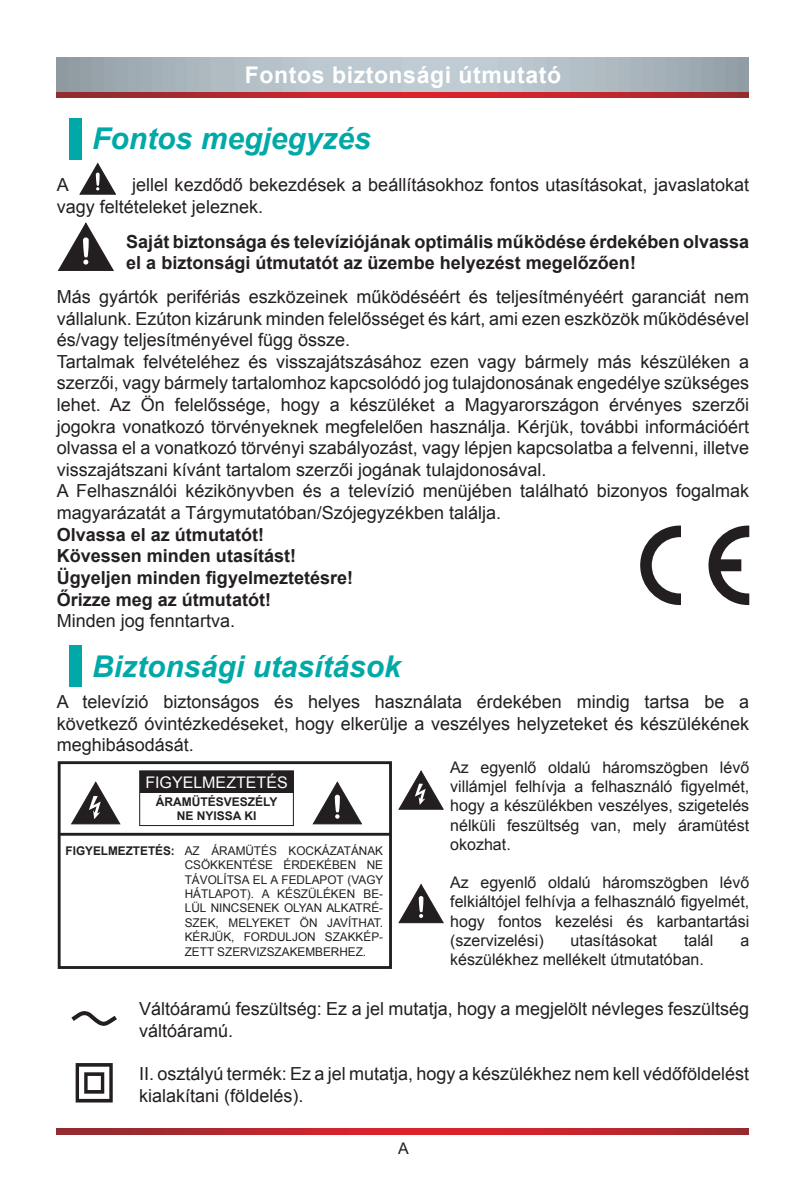
<style>
.page{position:relative;width:806px;height:1191px;background:#fff}
.page>*{position:absolute;margin:0;border:0;box-sizing:border-box;transform-origin:0 0}
.t1{font:italic 700 30px "Arial";color:#00a9a7}
.t2{font:700 23px "Arial";letter-spacing:.025em;color:#fff}
.t3{font:18px/21.6px "Arial";color:#231f20}
.t4{font:700 18px/21.6px "Arial";color:#231f20}
.t5{font:16px/19.2px "Arial";color:#231f20;text-align:justify}
.t6{font:16px "Arial";color:#fff}
.t7{font:12px/14.4px "Arial";color:#231f20;text-align:justify}
.t8{font:700 12px "Arial";color:#231f20}
.s1{font-weight:700}
</style>
<div class="page">
<svg style="left:57px;top:57px;width:691px;height:35px;background:#aebac1"></svg>
<svg style="left:57px;top:92px;width:691px;height:6px;background:#bb272d"></svg>
<svg style="left:57px;top:1128px;width:691px;height:6px;background:#bb272d"></svg>
<svg style="left:79px;top:162px;width:38px;height:33px"></svg>
<svg style="left:708px;top:525px;width:40px;height:80px"></svg>
<svg style="left:640px;top:525px;width:40px;height:80px"></svg>
<div style="left:69px;top:118px;width:13px;height:41px;background:#00a9a7"></div>
<div style="left:69px;top:645px;width:13px;height:42px;background:#00a9a7"></div>
<svg style="left:57px;top:222px;width:57px;height:49px"></svg>
<div style="left:58px;top:761px;width:333px;height:208px;border:3px solid #231f20"></div>
<svg style="left:312px;top:781px;width:50px;height:44px"></svg>
<svg style="left:71px;top:781px;width:50px;height:44px"></svg>
<div style="left:139px;top:770px;width:155px;height:56px;border:1px solid #231f20"></div>
<div style="left:140px;top:770px;width:153px;height:22px;background:#231f20"></div>
<hr style="left:58px;top:833px;width:331px;height:2px;background:#231f20">
<svg style="left:398px;top:883px;width:46px;height:41px"></svg>
<svg style="left:398px;top:770px;width:46px;height:40px"></svg>
<svg style="left:76px;top:1063px;width:37px;height:39px"></svg>
<svg style="left:71px;top:1011px;width:46px;height:14px"></svg>
<p class="t2" style="left:245px;top:59px;width:317px">Fontos biztonsági útmutató</p>
<p class="t1" style="left:92px;top:119px;width:280px">Fontos megjegyzés</p>
<p class="t3" style="left:57px;top:174px;width:693px;text-indent:75px">jellel kezdődő bekezdések a beállításokhoz fontos utasításokat, javaslatokat vagy feltételeket jeleznek.</p>
<p class="t3" style="left:57px;top:174px;width:14px">A</p>
<p class="t4" style="left:126px;top:231px;width:624px">Saját biztonsága és televíziójának optimális működése érdekében olvassa el a biztonsági útmutatót az üzembe helyezést megelőzően!</p>
<p class="t3" style="left:57px;top:286px;width:693px;text-align:justify">Más gyártók perifériás eszközeinek működéséért és teljesítményéért garanciát nem vállalunk. Ezúton kizárunk minden felelősséget és kárt, ami ezen eszközök működésével és/vagy teljesítményével függ össze.</p>
<p class="t3" style="left:57px;top:351px;width:693px;text-align:justify">Tartalmak felvételéhez és visszajátszásához ezen vagy bármely más készüléken a szerzői, vagy bármely tartalomhoz kapcsolódó jog tulajdonosának engedélye szükséges lehet. Az Ön felelőssége, hogy a készüléket a Magyarországon érvényes szerzői jogokra vonatkozó törvényeknek megfelelően használja. Kérjük, további információért olvassa el a vonatkozó törvényi szabályozást, vagy lépjen kapcsolatba a felvenni, illetve visszajátszani kívánt tartalom szerzői jogának tulajdonosával.</p>
<p class="t3" style="left:57px;top:480px;width:693px">A Felhasználói kézikönyvben és a televízió menüjében található bizonyos fogalmak magyarázatát a Tárgymutatóban/Szójegyzékben találja.</p>
<p class="t4" style="left:57px;top:524px;width:209px">Olvassa el az útmutatót!</p>
<p class="t4" style="left:57px;top:546px;width:241px">Kövessen minden utasítást!</p>
<p class="t4" style="left:57px;top:567px;width:298px">Ügyeljen minden figyelmeztetésre!</p>
<p class="t4" style="left:57px;top:589px;width:216px">Őrizze meg az útmutatót!</p>
<p class="t3" style="left:57px;top:610px;width:180px">Minden jog fenntartva.</p>
<p class="t1" style="left:92px;top:647px;width:310px">Biztonsági utasítások</p>
<p class="t3" style="left:57px;top:691px;width:693px;text-align:justify">A televízió biztonságos és helyes használata érdekében mindig tartsa be a következő óvintézkedéseket, hogy elkerülje a veszélyes helyzeteket és készülékének meghibásodását.</p>
<p class="t5" style="left:450px;top:758px;width:300px">Az egyenlő oldalú háromszögben lévő villámjel felhívja a felhasználó figyelmét, hogy a készülékben veszélyes, szigetelés nélküli feszültség van, mely áramütést okozhat.</p>
<p class="t5" style="left:450px;top:873px;width:300px">Az egyenlő oldalú háromszögben lévő felkiáltójel felhívja a felhasználó figyelmét, hogy fontos kezelési és karbantartási (szervizelési)</p>
<p class="t6" style="left:145px;top:771px;width:144px">FIGYELMEZTETÉS</p>
<p class="t8" style="left:156px;top:793px;width:123px">ÁRAMÜTÉSVESZÉLY</p>
<p class="t8" style="left:177px;top:808px;width:81px">NE NYISSA KI</p>
<p class="t7" style="left:185px;top:843px;width:200px;text-indent:-119px"><span class="s1">FIGYELMEZTETÉS:</span> AZ ÁRAMÜTÉS KOCKÁZATÁNAK CSÖKKENTÉSE ÉRDEKÉBEN NE TÁVOLÍTSA EL A FEDLAPOT (VAGY HÁTLAPOT). A KÉSZÜLÉKEN BE-LÜL NINCSENEK OLYAN ALKATRÉ-SZEK, MELYEKET ÖN JAVÍTHAT.<br>KÉRJÜK, FORDULJON SZAKKÉP-ZETT SZERVIZSZAKEMBERHEZ.</p>
<p class="t5" style="left:570px;top:930px;width:88px">utasításokat</p>
<p class="t5" style="left:683px;top:930px;width:31px">talál</p>
<p class="t5" style="left:739px;top:930px;width:10px">a</p>
<p class="t5" style="left:450px;top:950px;width:255px">készülékhez mellékelt útmutatóban.</p>
<p class="t3" style="left:139px;top:998px;width:611px">Váltóáramú feszültség: Ez a jel mutatja, hogy a megjelölt névleges feszültség váltóáramú.</p>
<p class="t3" style="left:139px;top:1063px;width:611px">II. osztályú termék: Ez a jel mutatja, hogy a készülékhez nem kell védőföldelést kialakítani (földelés).</p>
<p class="t5" style="left:398px;top:1139px;width:12px">A</p>
</div>
